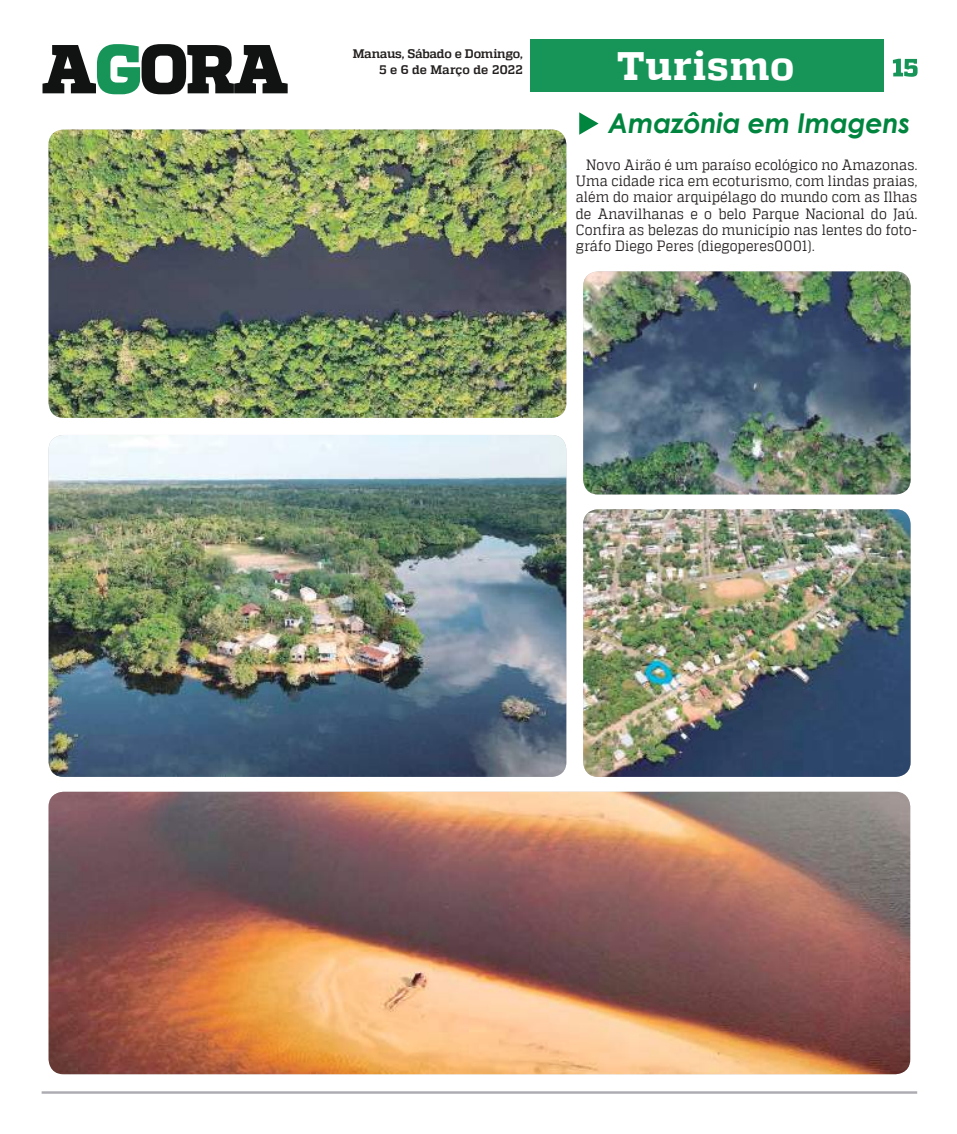
<style>
.page{position:relative;width:957px;height:1134px;background:#fff}
.page>*{position:absolute;margin:0;border:0;box-sizing:border-box;transform-origin:0 0}
.t1{font:800 39.62px "MW Quadon";letter-spacing:.02em;color:#fff}
.t2{font:italic 700 27.25px "Century Gothic";letter-spacing:-.01em;color:#00853f}
.t3{font:14.88px/16.1px "MW Quadon";letter-spacing:.01em;color:#241f1f;text-align:justify;scale:.9 1}
.t4{font:700 12.38px/15.5px "MW Quadon";letter-spacing:-.01em;color:#241f1f;text-align:right}
</style>
<div class="page">
<hr style="left:42px;top:1091px;width:875px;height:3px;background:#adacb2">
<svg style="left:43px;top:44px;width:245px;height:50px"></svg>
<img style="left:49px;top:130px;width:517px;height:288px">
<img style="left:583px;top:271px;width:327px;height:223px">
<img style="left:49px;top:435px;width:517px;height:342px">
<img style="left:583px;top:509px;width:327px;height:268px">
<img style="left:49px;top:792px;width:861px;height:282px">
<svg style="left:893px;top:59px;width:24px;height:18px"></svg>
<div style="left:531px;top:39px;width:353px;height:52px;background:#179559"></div>
<svg style="left:579px;top:112px;width:19px;height:23px"></svg>
<p class="t4" style="left:353px;top:46px;width:172px">Manaus, Sábado e Domingo,<br>5 e 6 de Março de 2022</p>
<h1 class="t1" style="left:617px;top:43px;width:179px">Turismo</h1>
<h2 class="t2" style="left:608px;top:102px;width:304px">Amazônia em Imagens</h2>
<p class="t3" style="left:576px;top:157px;width:381px;text-indent:10px">Novo Airão é um paraíso ecológico no Amazonas.<br>Uma cidade rica em ecoturismo, com lindas praias, além do maior arquipélago do mundo com as Ilhas de Anavilhanas e o belo Parque Nacional do Jaú.<br>Confira as belezas do município nas lentes do foto&shy;gráfo Diego Peres (diegoperes0001).</p>
</div>
